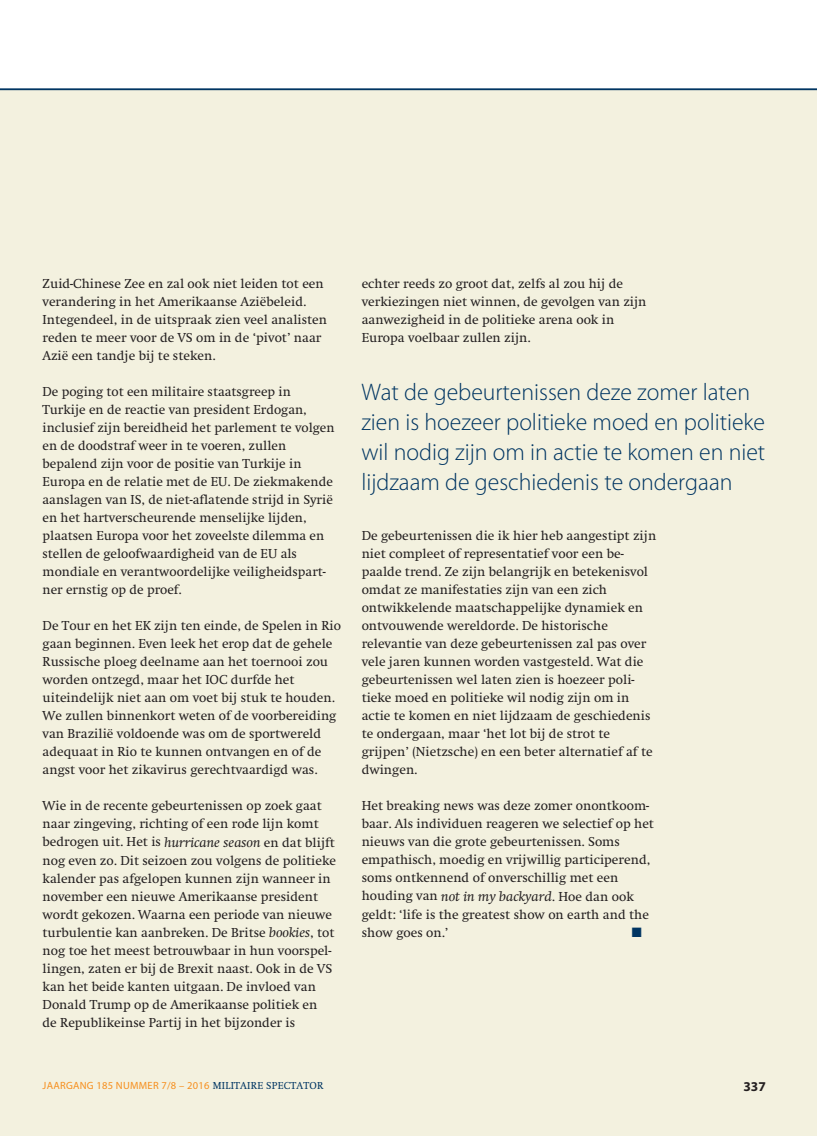
<style>
.page{position:relative;width:817px;height:1136px;background:#fff}
.page>*{position:absolute;margin:0;border:0;box-sizing:border-box;transform-origin:0 0}
.t1{font:300 24px/30px "Myriad Pro";color:#003562}
.t2{font:13.5px/18px "Swift";color:#231f20}
.t3{font:700 13.5px "Myriad Pro";color:#231f20}
.t4{font:13.5px "Zapf Dingbats";color:#003562}
.t5{font:10.5px "Myriad Pro";letter-spacing:.025em;color:#f68f1e}
.s1{font-style:italic}
.s2{font-family:"Swift";color:#003562}
</style>
<div class="page">
<div style="left:0;top:89px;width:816px;height:1046px;background:#f3f1df"></div>
<hr style="left:0;top:89px;width:816px;height:1px;background:#003562">
<p class="t2" style="left:43px;top:275px;width:286px">Zuid-Chinese Zee en zal ook niet leiden tot een verandering in het Amerikaanse Aziëbeleid.<br>Integendeel, in de uitspraak zien veel analisten reden te meer voor de VS om in de ‘pivot’ naar Azië een tandje bij te steken.</p>
<p class="t2" style="left:43px;top:383px;width:293px">De poging tot een militaire staatsgreep in Turkije en de reactie van president Erdogan, inclusief zijn bereidheid het parlement te volgen en de doodstraf weer in te voeren, zullen bepalend zijn voor de positie van Turkije in Europa en de relatie met de EU. De ziekmakende aanslagen van IS, de niet-aflatende strijd in Syrië en het hartverscheurende menselijke lijden, plaatsen Europa voor het zoveelste dilemma en stellen de geloofwaardigheid van de EU als mondiale en verantwoordelijke veiligheidspart&shy;ner ernstig op de proef.</p>
<p class="t2" style="left:43px;top:617px;width:300px">De Tour en het EK zijn ten einde, de Spelen in Rio gaan beginnen. Even leek het erop dat de gehele Russische ploeg deelname aan het toernooi zou worden ontzegd, maar het IOC durfde het uiteindelijk niet aan om voet bij stuk te houden.<br>We zullen binnenkort weten of de voorbereiding van Brazilië voldoende was om de sportwereld adequaat in Rio te kunnen ontvangen en of de angst voor het zikavirus gerechtvaardigd was.</p>
<p class="t2" style="left:43px;top:797px;width:295px">Wie in de recente gebeurtenissen op zoek gaat naar zingeving, richting of een rode lijn komt bedrogen uit. Het is <span class="s1">hurricane season</span> en dat blijft nog even zo. Dit seizoen zou volgens de politieke kalender pas afgelopen kunnen zijn wanneer in november een nieuwe Amerikaanse president wordt gekozen. Waarna een periode van nieuwe turbulentie kan aanbreken. De Britse <span class="s1">bookies</span>, tot nog toe het meest betrouwbaar in hun voorspel&shy;lingen, zaten er bij de Brexit naast. Ook in de VS kan het beide kanten uitgaan. De invloed van Donald Trump op de Amerikaanse politiek en<br>de Republikeinse Partij in het bijzonder is</p>
<p class="t5" style="left:43px;top:1079px;width:282px">JAARGANG 185 NUMMER 7/8 – 2016 <span class="s2">MILITAIRE SPECTATOR</span></p>
<p class="t2" style="left:361px;top:275px;width:286px">echter reeds zo groot dat, zelfs al zou hij de verkiezingen niet winnen, de gevolgen van zijn aanwezigheid in de politieke arena ook in Europa voelbaar zullen zijn.</p>
<h1 class="t1" style="left:361px;top:378px;width:405px">Wat de gebeurtenissen deze zomer laten zien is hoezeer politieke moed en politieke wil nodig zijn om in actie te komen en niet lijdzaam de geschiedenis te ondergaan</h1>
<p class="t2" style="left:361px;top:527px;width:296px">De gebeurtenissen die ik hier heb aangestipt zijn niet compleet of representatief voor een be&shy;paalde trend. Ze zijn belangrijk en betekenisvol omdat ze manifestaties zijn van een zich ontwikkelende maatschappelijke dynamiek en ontvouwende wereldorde. De historische relevantie van deze gebeurtenissen zal pas over vele jaren kunnen worden vastgesteld. Wat die gebeurtenissen wel laten zien is hoezeer poli&shy;tieke moed en politieke wil nodig zijn om in actie te komen en niet lijdzaam de geschiedenis te ondergaan, maar ‘het lot bij de strot te grijpen’ (Nietzsche) en een beter alternatief af te dwingen.</p>
<p class="t2" style="left:361px;top:797px;width:294px">Het breaking news was deze zomer onontkoom&shy;baar. Als individuen reageren we selectief op het nieuws van die grote gebeurtenissen. Soms empathisch, moedig en vrijwillig participerend, soms ontkennend of onverschillig met een houding van <span class="s1">not in my backyard</span>. Hoe dan ook geldt: ‘life is the greatest show on earth and the show goes on.’</p>
<p class="t4" style="left:631px;top:925px;width:11px">■</p>
<p class="t3" style="left:743px;top:1078px;width:24px">337</p>
</div>
